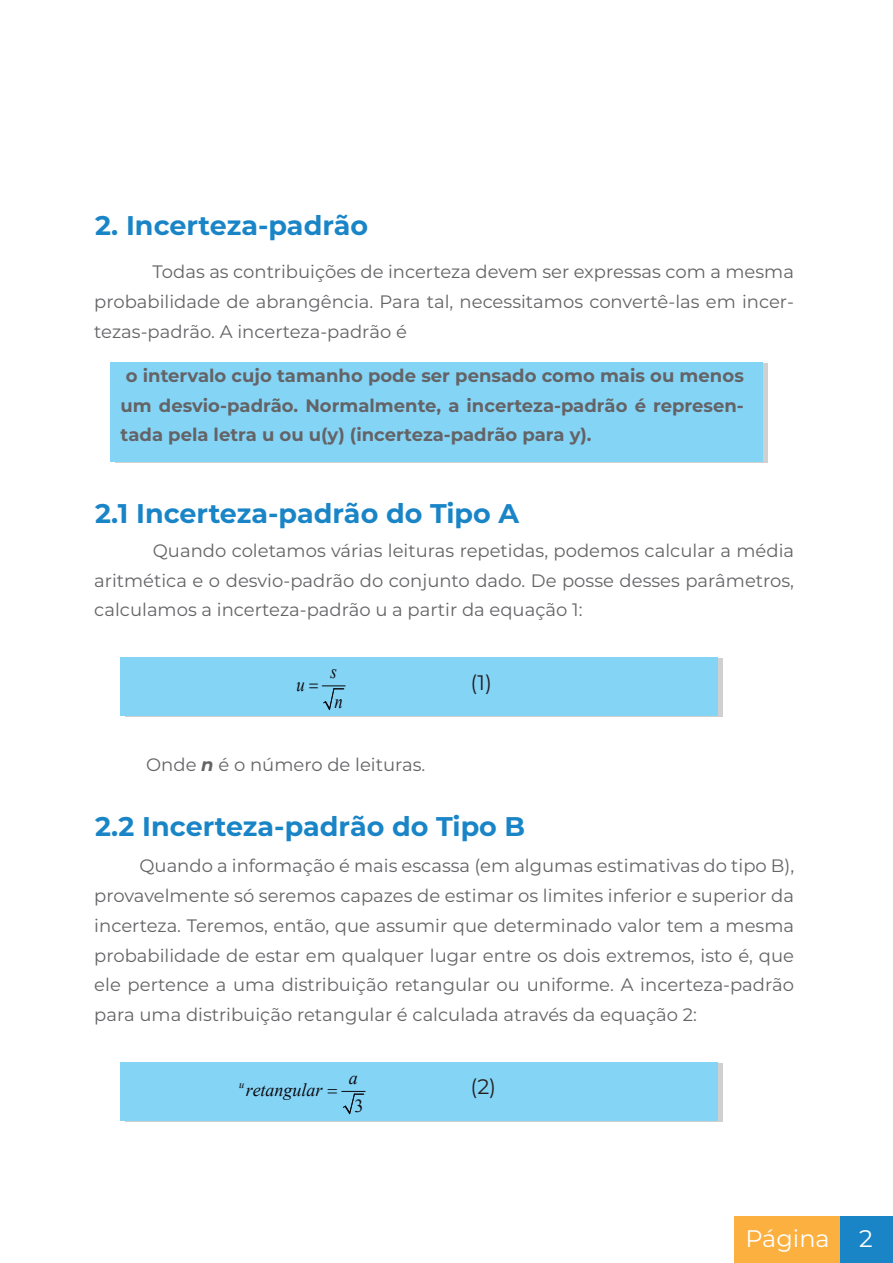
<style>
.page{position:relative;width:893px;height:1263px;background:#fff}
.page>*{position:absolute;margin:0;border:0;box-sizing:border-box;transform-origin:0 0}
.t1{font:700 27px "Montserrat";color:#1985c7}
.t2{font:24px "Montserrat";color:#fff}
.t3{font:21px "Montserrat";color:#231f20}
.t4{font:italic 19.65px "Times New Roman";color:#0c090e;scale:.85 1}
.t5{font:italic 18.45px "Times New Roman";color:#0c090e}
.t6{font:18.45px "Times New Roman";color:#0c090e}
.t7{font:18px/29.7px "Montserrat";color:#646366;text-align:justify}
.t8{font:700 18px/29.7px "Montserrat";color:#646366;text-align:justify}
.t9{font:italic 10.65px "Times New Roman";color:#0c090e}
.s1{font-weight:700;font-style:italic}
</style>
<div class="page">
<div style="left:126px;top:658px;width:597px;height:59px;background:#d0d0d1"></div>
<div style="left:121px;top:657px;width:597px;height:59px;background:#84d4f6"></div>
<div style="left:840px;top:1216px;width:53px;height:47px;background:#1985c7"></div>
<div style="left:734px;top:1216px;width:106px;height:47px;background:#fbb03f"></div>
<svg style="left:115px;top:363px;width:653px;height:100px;background:#b2d1df"></svg>
<div style="left:110px;top:362px;width:652px;height:99px;background:#84d4f6"></div>
<div style="left:126px;top:1063px;width:597px;height:58px;background:#d0d0d1"></div>
<div style="left:121px;top:1062px;width:597px;height:58px;background:#84d4f6"></div>
<svg style="left:321px;top:685px;width:24px;height:25px"></svg>
<svg style="left:341px;top:1090px;width:24px;height:24px"></svg>
<h1 class="t1" style="left:95px;top:206px;width:275px">2. Incerteza-padrão</h1>
<p class="t7" style="left:94px;top:256px;width:701px;text-indent:58px">Todas as contribuições de incerteza devem ser expressas com a mesma probabilidade de abrangência. Para tal, necessitamos convertê-las em incer&shy;tezas-padrão. A incerteza-padrão é</p>
<p class="t8" style="left:121px;top:360px;width:625px">o intervalo cujo tamanho pode ser pensado como mais ou menos um desvio-padrão. Normalmente, a incerteza-padrão é represen&shy;tada pela letra u ou u(y) (incerteza-padrão para y).</p>
<h1 class="t1" style="left:95px;top:494px;width:426px">2.1 Incerteza-padrão do Tipo A</h1>
<p class="t7" style="left:94px;top:535px;width:701px;text-indent:59px">Quando coletamos várias leituras repetidas, podemos calcular a média aritmética e o desvio-padrão do conjunto dado. De posse desses parâmetros, calculamos a incerteza-padrão u a partir da equação 1:</p>
<p class="t4" style="left:296px;top:671px;width:11px">u</p>
<p class="t4" style="left:331px;top:658px;width:9px">s</p>
<p class="t4" style="left:335px;top:687px;width:11px">n</p>
<p class="t7" style="left:146px;top:749px;width:281px">Onde <span class="s1">n</span> é o número de leituras.</p>
<p class="t3" style="left:470px;top:668px;width:23px">(1)</p>
<h1 class="t1" style="left:95px;top:807px;width:432px">2.2 Incerteza-padrão do Tipo B</h1>
<p class="t7" style="left:94px;top:850px;width:701px;text-indent:45px">Quando a informação é mais escassa (em algumas estimativas do tipo B), provavelmente só seremos capazes de estimar os limites inferior e superior da incerteza. Teremos, então, que assumir que determinado valor tem a mesma probabilidade de estar em qualquer lugar entre os dois extremos, isto é, que ele pertence a uma distribuição retangular ou uniforme. A incerteza-padrão para uma distribuição retangular é calculada através da equação 2:</p>
<p class="t9" style="left:239px;top:1077px;width:7px">u</p>
<p class="t5" style="left:246px;top:1077px;width:78px">retangular</p>
<p class="t5" style="left:349px;top:1065px;width:10px">a</p>
<p class="t6" style="left:355px;top:1093px;width:10px">3</p>
<p class="t3" style="left:470px;top:1072px;width:27px">(2)</p>
<h2 class="t2" style="left:745px;top:1222px;width:129px">Página 2</h2>
</div>
